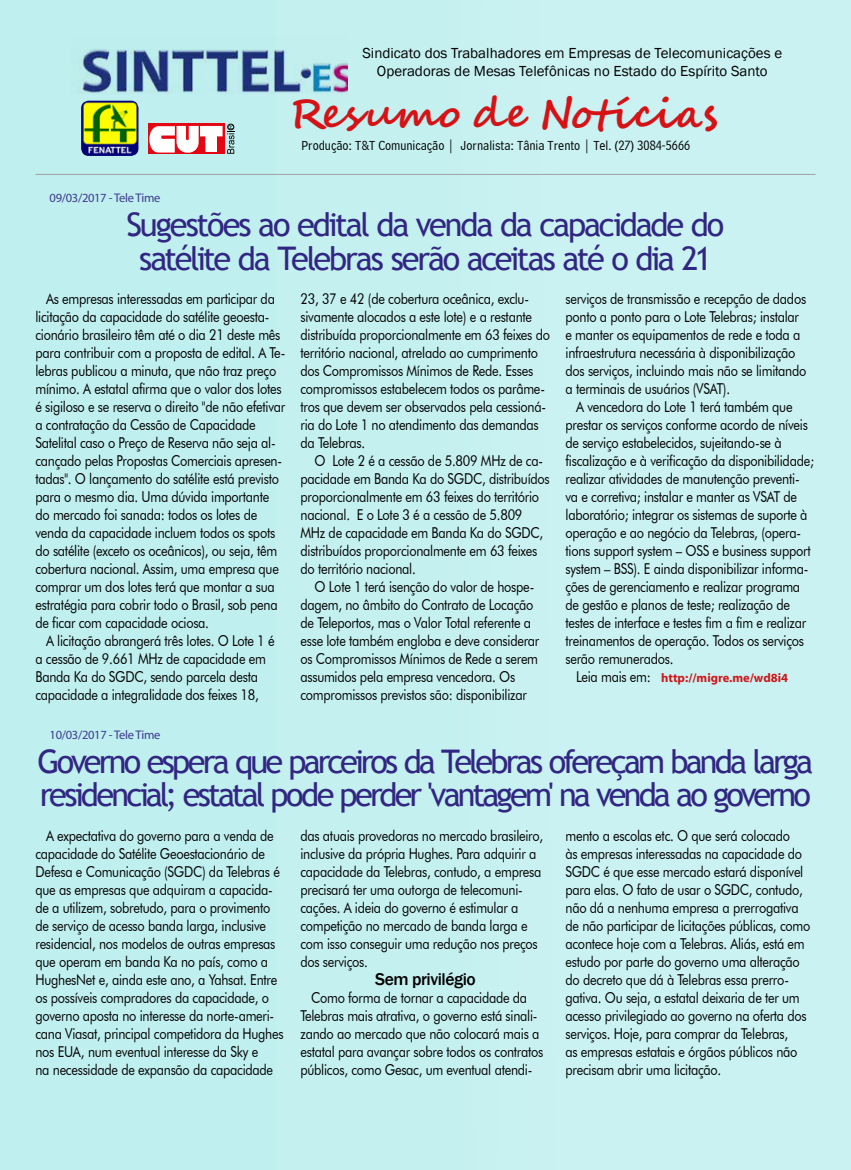
<style>
.page{position:relative;width:851px;height:1170px;background:#fff}
.page>*{position:absolute;margin:0;border:0;box-sizing:border-box;transform-origin:0 0}
.t1{font:700 41px "Segoe Script";letter-spacing:.02em;color:#d51317}
.t2{font:32.5px/33.8px "Trebuchet MS";letter-spacing:-.085em;color:#312783;text-align:center}
.t3{font:500 17.5px "Franklin Gothic";letter-spacing:-.025em;color:#000}
.t4{font:15px/18px "Futura BT";letter-spacing:-.02em;color:#000;scale:.85 1}
.t5{font:14.88px/17.9px "Franklin Gothic";color:#000;text-align:center}
.t6{font:13.75px "Bell Centennial BT Address";color:#000}
.t7{font:12.5px "Myriad";letter-spacing:-.025em;color:#3e3a8f}
.t8{font:700 12.5px "Myriad";color:#cd171a}
.s1{font-size:44.75px}
.s2{font-family:"Futura BT";font-weight:400;font-size:15px;color:#000}
</style>
<div class="page">
<div style="left:0;top:0;width:841px;height:1169px;background:#c0efef"></div>
<div style="left:277px;top:0;width:573px;height:1169px;background:#c6f1f1"></div>
<div style="left:557px;top:0;width:293px;height:1169px;background:#caf2f2"></div>
<img style="left:79px;top:49px;width:268px;height:44px">
<div style="left:148px;top:123px;width:76px;height:31px;background:#e30613"></div>
<svg style="left:149px;top:125px;width:85px;height:29px"></svg>
<div style="left:227px;top:124px;width:7px;height:6px;border:1px solid #000;border-radius:50%"></div>
<img style="left:81px;top:101px;width:57px;height:55px">
<hr style="left:35px;top:174px;width:780px;height:1px;background:#a1a1a1">
<p class="t5" style="left:362px;top:45px;width:421px">Sindicato dos Trabalhadores em Empresas de Telecomunicações e<br>Operadoras de Mesas Telefônicas no Estado do Espírito Santo</p>
<h1 class="t1" style="left:289px;top:80px;width:430px">Resumo de Notícia<span class="s1">s</span></h1>
<p class="t6" style="left:301px;top:137px;width:390px">Produção: T&amp;T Comunicação | Jornalista: Tânia Trento | Tel. (27) 3084-5666</p>
<p class="t7" style="left:50px;top:192px;width:112px">09/03/2017 - Tele Time</p>
<h2 class="t2" style="left:126px;top:207px;width:599px">Sugestões ao edital da venda da capacidade do satélite da Telebras serão aceitas até o dia 21</h2>
<p class="t4" style="left:35px;top:289px;width:295px;text-indent:11px">As empresas interessadas em participar da licitação da capacidade do satélite geoesta&shy;cionário brasileiro têm até o dia 21 deste mês para contribuir com a proposta de edital. A Te&shy;lebras publicou a minuta, que não traz preço mínimo. A estatal afirma que o valor dos lotes é sigiloso e se reserva o direito "de não efetivar a contratação da Cessão de Capacidade Satelital caso o Preço de Reserva não seja al&shy;cançado pelas Propostas Comerciais apresen&shy;tadas". O lançamento do satélite está previsto para o mesmo dia. Uma dúvida importante do mercado foi sanada: todos os lotes de venda da capacidade incluem todos os spots do satélite (exceto os oceânicos), ou seja, têm cobertura nacional. Assim, uma empresa que comprar um dos lotes terá que montar a sua estratégia para cobrir todo o Brasil, sob pena de ficar com capacidade ociosa.</p>
<p class="t4" style="left:35px;top:631px;width:283px;text-indent:11px">A licitação abrangerá três lotes. O Lote 1 é a cessão de 9.661 MHz de capacidade em Banda Ka do SGDC, sendo parcela desta capacidade a integralidade dos feixes 18,</p>
<p class="t4" style="left:565px;top:289px;width:285px">serviços de transmissão e recepção de dados ponto a ponto para o Lote Telebras; instalar e manter os equipamentos de rede e toda a infraestrutura necessária à disponibilização dos serviços, incluindo mais não se limitando a terminais de usuários (VSAT).</p>
<p class="t4" style="left:565px;top:397px;width:294px;text-indent:11px">A vencedora do Lote 1 terá também que prestar os serviços conforme acordo de níveis de serviço estabelecidos, sujeitando-se à fiscalização e à verificação da disponibilidade; realizar atividades de manutenção preventi&shy;va e corretiva; instalar e manter as VSAT de laboratório; integrar os sistemas de suporte à operação e ao negócio da Telebras, (opera&shy;tions support system – OSS e business support system – BSS). E ainda disponibilizar informa&shy;ções de gerenciamento e realizar programa de gestão e planos de teste; realização de testes de interface e testes fim a fim e realizar treinamentos de operação. Todos os serviços serão remunerados.</p>
<p class="t8" style="left:576px;top:671px;width:213px"><span class="s2">Leia mais em:</span> http://migre.me/wd8i4</p>
<p class="t4" style="left:300px;top:289px;width:295px">23, 37 e 42 (de cobertura oceânica, exclu&shy;sivamente alocados a este lote) e a restante distribuída proporcionalmente em 63 feixes do território nacional, atrelado ao cumprimento dos Compromissos Mínimos de Rede. Esses compromissos estabelecem todos os parâme&shy;tros que devem ser observados pela cessioná&shy;ria do Lote 1 no atendimento das demandas da Telebras.</p>
<p class="t4" style="left:300px;top:451px;width:295px;text-indent:14px">O Lote 2 é a cessão de 5.809 MHz de ca&shy;pacidade em Banda Ka do SGDC, distribuídos proporcionalmente em 63 feixes do território nacional. E o Lote 3 é a cessão de 5.809<br>MHz de capacidade em Banda Ka do SGDC, distribuídos proporcionalmente em 63 feixes do território nacional.</p>
<p class="t4" style="left:300px;top:577px;width:282px;text-indent:14px">O Lote 1 terá isenção do valor de hospe&shy;dagem, no âmbito do Contrato de Locação de Teleportos, mas o Valor Total referente a esse lote também engloba e deve considerar os Compromissos Mínimos de Rede a serem assumidos pela empresa vencedora. Os compromissos previstos são: disponibilizar</p>
<p class="t7" style="left:50px;top:728px;width:112px">10/03/2017 - Tele Time</p>
<h2 class="t2" style="left:38px;top:744px;width:777px;text-align:left">Governo espera que parceiros da Telebras ofereçam banda larga residencial; estatal pode perder 'vantagem' na venda ao governo</h2>
<p class="t4" style="left:35px;top:826px;width:293px;text-indent:11px">A expectativa do governo para a venda de capacidade do Satélite Geoestacionário de Defesa e Comunicação (SGDC) da Telebras é que as empresas que adquiram a capacida&shy;de a utilizem, sobretudo, para o provimento de serviço de acesso banda larga, inclusive residencial, nos modelos de outras empresas que operam em banda Ka no país, como a HughesNet e, ainda este ano, a Yahsat. Entre os possíveis compradores da capacidade, o governo aposta no interesse da norte-ameri&shy;cana Viasat, principal competidora da Hughes nos EUA, num eventual interesse da Sky e<br>na necessidade de expansão da capacidade</p>
<p class="t4" style="left:300px;top:826px;width:287px">das atuais provedoras no mercado brasileiro, inclusive da própria Hughes. Para adquirir a capacidade da Telebras, contudo, a empresa precisará ter uma outorga de telecomuni&shy;cações. A ideia do governo é estimular a competição no mercado de banda larga e com isso conseguir uma redução nos preços dos serviços.</p>
<p class="t4" style="left:565px;top:826px;width:289px">mento a escolas etc. O que será colocado<br>às empresas interessadas na capacidade do SGDC é que esse mercado estará disponível para elas. O fato de usar o SGDC, contudo, não dá a nenhuma empresa a prerrogativa de não participar de licitações públicas, como acontece hoje com a Telebras. Aliás, está em estudo por parte do governo uma alteração do decreto que dá à Telebras essa prerro&shy;gativa. Ou seja, a estatal deixaria de ter um acesso privilegiado ao governo na oferta dos serviços. Hoje, para comprar da Telebras,<br>as empresas estatais e órgãos públicos não precisam abrir uma licitação.</p>
<p class="t3" style="left:375px;top:967px;width:102px">Sem privilégio</p>
<p class="t4" style="left:300px;top:988px;width:287px;text-indent:11px">Como forma de tornar a capacidade da Telebras mais atrativa, o governo está sinali&shy;zando ao mercado que não colocará mais a estatal para avançar sobre todos os contratos públicos, como Gesac, um eventual atendi-</p>
</div>
